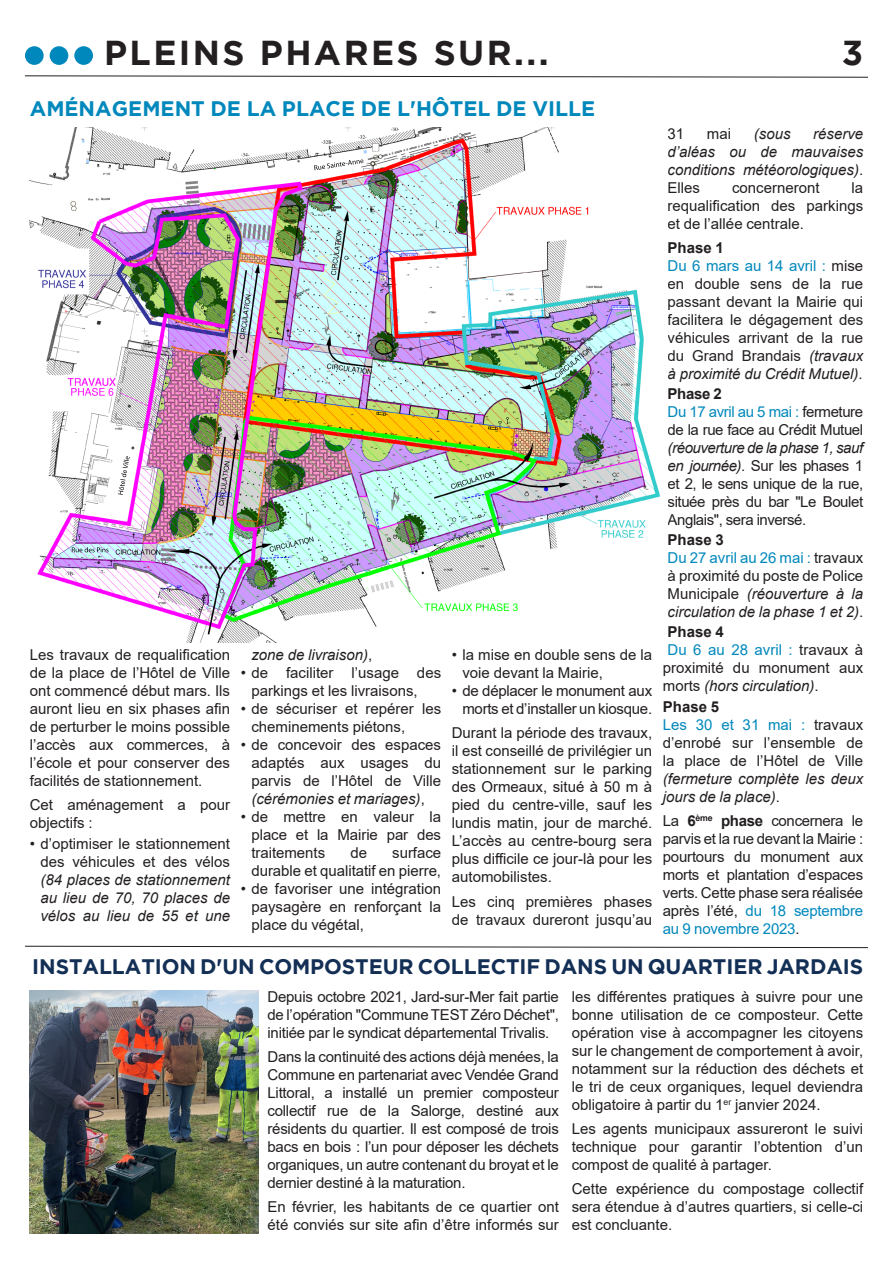
<style>
.page{position:relative;width:893px;height:1263px;background:#fff}
.page>*{position:absolute;margin:0;border:0;box-sizing:border-box;transform-origin:0 0}
.t1{font:700 34.5px "Gotham";letter-spacing:.07em;color:#231f20}
.t2{font:700 21px "Gotham";letter-spacing:-.005em;color:#132f55}
.t3{font:700 21px "Gotham";color:#0088bc}
.t4{font:15px/18px "Arial";color:#231f20;text-align:justify}
.t5{font:italic 15px/18px "Arial";color:#231f20;text-align:justify}
.t6{font:15px/18px "Arial";letter-spacing:-.03em;color:#231f20}
.t7{font:15px/18px "Arial";letter-spacing:-.02em;color:#231f20;text-align:right}
.t8{font:15px "Arial";color:#0088bc}
.t9{font:700 15px "Arial";color:#231f20}
.s1{font-style:normal}
.s2{font-style:italic}
.s3{font-weight:700}
.s4{color:#0088bc}
.s5{color:#231f20}
</style>
<div class="page">
<img style="left:30px;top:991px;width:228px;height:242px">
<svg style="left:25px;top:945px;width:843px;height:3px"></svg>
<svg style="left:25px;top:75px;width:843px;height:3px"></svg>
<div style="left:25px;top:46px;width:19px;height:19px;background:#0088bc;border-radius:50%"></div>
<div style="left:50px;top:46px;width:18px;height:19px;background:#0088bc;border-radius:50%"></div>
<div style="left:74px;top:46px;width:19px;height:19px;background:#0088bc;border-radius:50%"></div>
<img style="left:30px;top:127px;width:631px;height:516px">
<h1 class="t1" style="left:104px;top:33px;width:446px">PLEINS PHARES SUR...</h1>
<h1 class="t1" style="left:842px;top:33px;width:23px">3</h1>
<h2 class="t3" style="left:30px;top:97px;width:567px">AMÉNAGEMENT DE LA PLACE DE L'HÔTEL DE VILLE</h2>
<p class="t4" style="left:30px;top:646px;width:202px">Les travaux de requalification de la place de l’Hôtel de Ville ont commencé début mars. Ils auront lieu en six phases afin de perturber le moins possible l’accès aux commerces, à l’école et pour conserver des facilités de stationnement.</p>
<p class="t4" style="left:30px;top:796px;width:202px">Cet aménagement a pour objectifs :</p>
<p class="t4" style="left:30px;top:834px;width:202px;text-align:right">• d’optimiser le stationnement des véhicules et des vélos</p>
<p class="t5" style="left:40px;top:870px;width:191px">(84 places de stationnement au lieu de 70, 70 places de vélos au lieu de 55 et une</p>
<p class="t5" style="left:251px;top:646px;width:122px">zone de livraison)<span class="s1">,</span></p>
<p class="t4" style="left:251px;top:664px;width:191px;text-indent:-11px">• de faciliter l’usage des parkings et les livraisons,</p>
<p class="t4" style="left:251px;top:700px;width:191px;text-indent:-11px">• de sécuriser et repérer les cheminements piétons,</p>
<p class="t4" style="left:251px;top:736px;width:191px;text-indent:-11px">• de concevoir des espaces adaptés aux usages du parvis de l’Hôtel de Ville <span class="s2">(cérémonies et mariages)</span>,</p>
<p class="t4" style="left:251px;top:808px;width:191px;text-indent:-11px">• de mettre en valeur la place et la Mairie par des traitements</p>
<p class="t4" style="left:251px;top:844px;width:191px;text-align:right">surface<br>durable et qualitatif en pierre,</p>
<p class="t4" style="left:251px;top:880px;width:191px;text-indent:-11px">• de favoriser une intégration paysagère en renforçant la place du végétal,</p>
<p class="t4" style="left:350px;top:844px;width:18px">de</p>
<p class="t4" style="left:462px;top:646px;width:191px;text-indent:-11px">• la mise en double sens de la voie devant la Mairie,</p>
<p class="t7" style="left:452px;top:682px;width:202px">• de déplacer le monument aux morts et d’installer un kiosque.</p>
<p class="t4" style="left:452px;top:724px;width:202px">Durant la période des travaux, il est conseillé de privilégier un stationnement sur le parking des Ormeaux, situé à 50 m à pied du centre-ville, sauf les lundis matin, jour de marché.<br>L’accès au centre-bourg sera plus difficile ce jour-là pour les automobilistes.</p>
<p class="t4" style="left:452px;top:892px;width:202px">Les cinq premières phases de travaux dureront jusqu’au</p>
<p class="t4" style="left:668px;top:124px;width:18px">31</p>
<p class="t4" style="left:707px;top:124px;width:26px">mai</p>
<p class="t5" style="left:754px;top:124px;width:38px">(sous</p>
<p class="t5" style="left:668px;top:124px;width:197px;text-indent:146px">réserve d’aléas ou de mauvaises conditions météorologiques)<span class="s1">.<br>Elles</span></p>
<p class="t4" style="left:668px;top:178px;width:197px;text-indent:184px">la requalification des parkings et de l’allée centrale.</p>
<p class="t4" style="left:668px;top:239px;width:197px;text-align:left"><span class="s3">Phase 1<br></span><span class="s4">Du 6 mars au 14 avril :</span> mise en double sens de la rue passant devant la Mairie qui facilitera le dégagement des véhicules arrivant de la rue du Grand Brandais <span class="s2">(travaux à proximité du Crédit Mutuel)</span>.</p>
<p class="t6" style="left:668px;top:385px;width:197px"><span class="s3">Phase 2<br></span><span class="s4">Du 17 avril au 5 mai :</span> fermeture de la rue face au Crédit Mutuel</p>
<p class="t4" style="left:668px;top:439px;width:197px"><span class="s2">(réouverture de la phase 1, sauf en journée)</span>. Sur les phases 1 et 2, le sens unique de la rue, située près du bar "Le Boulet Anglais", sera inversé.</p>
<p class="t4" style="left:668px;top:531px;width:197px;text-align:left"><span class="s3">Phase 3<br></span><span class="s4">Du 27 avril au 26 mai :</span> travaux à proximité du poste de Police<br>Municipale <span class="s2">(réouverture à la circulation de la phase 1 et 2)</span>.</p>
<p class="t9" style="left:668px;top:621px;width:58px">Phase 4</p>
<p class="t8" style="left:668px;top:640px;width:197px">Du 6 au 28 avril : <span class="s5">travaux à</span></p>
<p class="t4" style="left:663px;top:659px;width:202px">proximité du monument aux</p>
<p class="t5" style="left:663px;top:677px;width:157px"><span class="s1">morts</span> (hors circulation)<span class="s1">.</span></p>
<p class="t4" style="left:663px;top:697px;width:202px;text-align:left"><span class="s3">Phase 5<br></span><span class="s4">Les 30 et 31 mai :</span> travaux d’enrobé sur l’ensemble de la place de l’Hôtel de Ville</p>
<p class="t5" style="left:663px;top:769px;width:202px">(fermeture complète les deux jours de la place)<span class="s1">.</span></p>
<p class="t4" style="left:663px;top:811px;width:202px">La <span class="s3">6</span><sup>ème</sup> <span class="s3">phase</span> concernera le parvis et la rue devant la Mairie : pourtours du monument aux morts et plantation d’espaces verts. Cette phase sera réalisée après l’été, <span class="s4">du 18 septembre au 9 novembre 2023</span>.</p>
<p class="t4" style="left:732px;top:178px;width:89px">concerneront</p>
<h2 class="t2" style="left:32px;top:954px;width:832px">INSTALLATION D'UN COMPOSTEUR COLLECTIF DANS UN QUARTIER JARDAIS</h2>
<p class="t4" style="left:267px;top:987px;width:293px">Depuis octobre 2021, Jard-sur-Mer fait partie de l’opération "Commune TEST Zéro Déchet", initiée par le syndicat départemental Trivalis.</p>
<p class="t4" style="left:267px;top:1047px;width:293px">Dans la continuité des actions déjà menées, la Commune en partenariat avec Vendée Grand Littoral, a installé un premier composteur collectif rue de la Salorge, destiné aux résidents du quartier. Il est composé de trois bacs en bois : l’un pour déposer les déchets organiques, un autre contenant du broyat et le dernier destiné à la maturation.</p>
<p class="t4" style="left:267px;top:1198px;width:293px">En février, les habitants de ce quartier ont été conviés sur site afin d’être informés sur</p>
<p class="t4" style="left:572px;top:987px;width:293px">les différentes pratiques à suivre pour une bonne utilisation de ce composteur. Cette opération vise à accompagner les citoyens sur le changement de comportement à avoir, notamment sur la réduction des déchets et le tri de ceux organiques, lequel deviendra obligatoire à partir du 1<sup>er</sup> janvier 2024.</p>
<p class="t4" style="left:572px;top:1119px;width:293px">Les agents municipaux assureront le suivi technique pour garantir l’obtention d’un compost de qualité à partager.</p>
<p class="t4" style="left:572px;top:1180px;width:293px">Cette expérience du compostage collectif sera étendue à d’autres quartiers, si celle-ci est concluante.</p>
</div>
